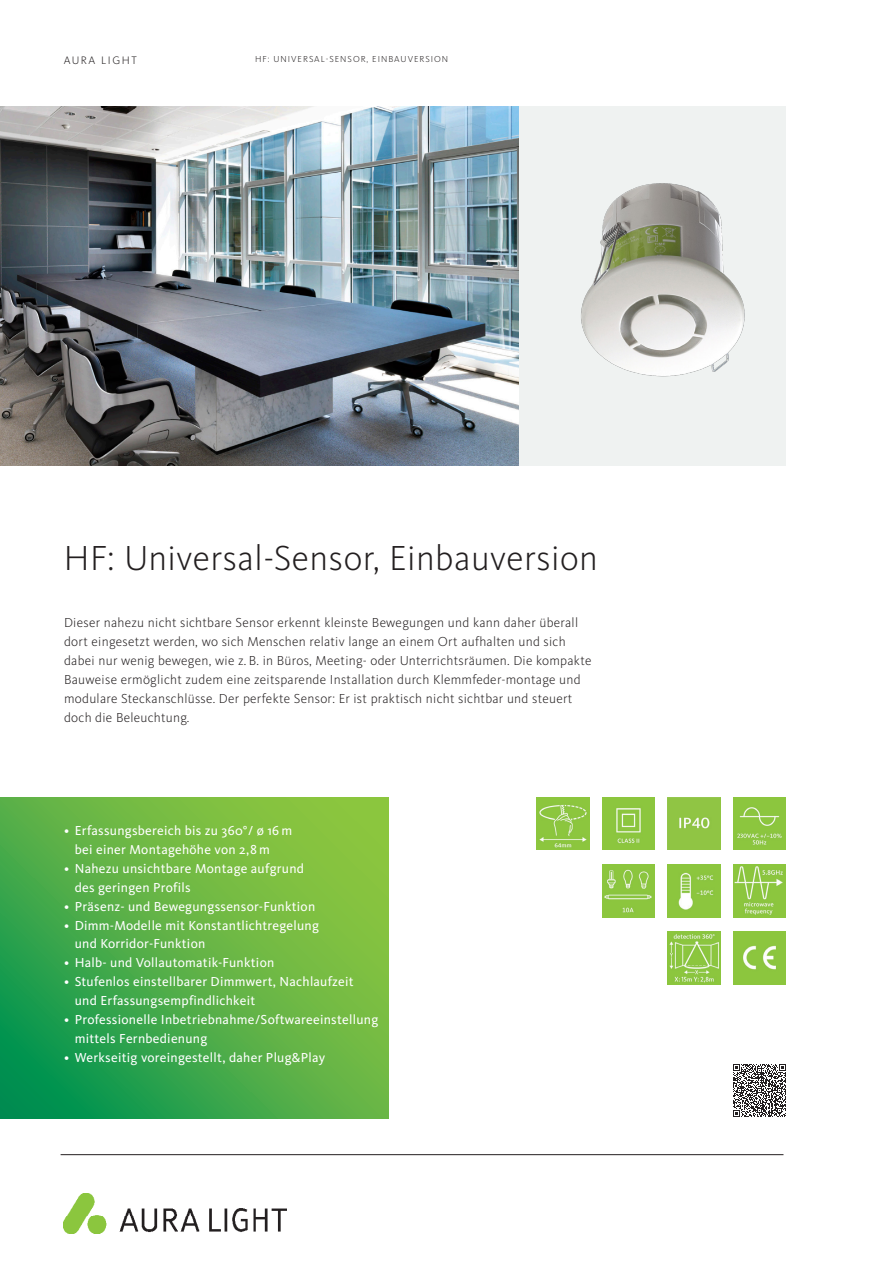
<style>
.page{position:relative;width:893px;height:1263px;background:#fff}
.page>*{position:absolute;margin:0;border:0;box-sizing:border-box;transform-origin:0 0}
.t1{font:300 36px "Kievit Pro";letter-spacing:.015em;color:#231f20}
.t2{font:13.5px/18.9px "Kievit Pro";letter-spacing:.02em;color:#fff}
.t3{font:300 13.5px/18.9px "Kievit Pro";letter-spacing:.02em;color:#231f20}
.t4{font:300 11.25px "Kievit Pro";letter-spacing:.14em;color:#231f20}
.t5{font:300 9px "Kievit Pro";letter-spacing:.11em;color:#231f20}
</style>
<div class="page">
<div style="left:518px;top:106px;width:268px;height:360px;background:#eff2f1"></div>
<hr style="left:61px;top:1154px;width:722px;height:1px;background:#231f20">
<svg style="left:0;top:797px;width:388px;height:321px;background:#57b047"></svg>
<img style="left:581px;top:183px;width:164px;height:194px">
<img style="left:0;top:106px;width:519px;height:360px">
<img style="left:536px;top:797px;width:53px;height:53px">
<img style="left:602px;top:797px;width:53px;height:53px">
<img style="left:733px;top:797px;width:53px;height:53px">
<img style="left:602px;top:864px;width:53px;height:53px">
<img style="left:668px;top:864px;width:52px;height:53px">
<img style="left:733px;top:864px;width:53px;height:53px">
<img style="left:668px;top:931px;width:52px;height:53px">
<img style="left:733px;top:931px;width:53px;height:53px">
<img style="left:668px;top:797px;width:52px;height:53px">
<svg style="left:733px;top:1064px;width:53px;height:53px"></svg>
<img style="left:64px;top:1193px;width:223px;height:40px">
<p class="t4" style="left:64px;top:53px;width:75px">AURA LIGHT</p>
<p class="t5" style="left:255px;top:54px;width:195px">HF: UNIVERSAL-SENSOR, EINBAUVERSION</p>
<p class="t1" style="left:64px;top:537px;width:536px">HF: Universal-Sensor, Einbauversion</p>
<p class="t3" style="left:64px;top:613px;width:529px">Dieser nahezu nicht sichtbare Sensor erkennt kleinste Bewegungen und kann daher überall dort eingesetzt werden, wo sich Menschen relativ lange an einem Ort aufhalten und sich dabei nur wenig bewegen, wie z. B. in Büros, Meeting- oder Unterrichtsräumen. Die kompakte Bauweise ermöglicht zudem eine zeitsparende Installation durch Klemmfeder-montage und modulare Steckanschlüsse. Der perfekte Sensor: Er ist praktisch nicht sichtbar und steuert doch die Beleuchtung.</p>
<p class="t2" style="left:75px;top:821px;width:219px;text-indent:-11px">• Erfassungsbereich bis zu 360°/ ø 16 m bei einer Montagehöhe von 2,8 m</p>
<p class="t2" style="left:75px;top:859px;width:231px;text-indent:-11px">• Nahezu unsichtbare Montage aufgrund des geringen Profils</p>
<p class="t2" style="left:64px;top:896px;width:253px">• Präsenz- und Bewegungssensor-Funktion</p>
<p class="t2" style="left:75px;top:915px;width:246px;text-indent:-11px">• Dimm-Modelle mit Konstantlichtregelung und Korridor-Funktion</p>
<p class="t2" style="left:64px;top:953px;width:212px">• Halb- und Vollautomatik-Funktion</p>
<p class="t2" style="left:75px;top:972px;width:280px;text-indent:-11px">• Stufenlos einstellbarer Dimmwert, Nachlaufzeit und Erfassungsempfindlichkeit</p>
<p class="t2" style="left:75px;top:1010px;width:305px;text-indent:-11px">• Professionelle Inbetriebnahme/Softwareeinstellung mittels Fernbedienung</p>
<p class="t2" style="left:64px;top:1048px;width:263px">• Werkseitig voreingestellt, daher Plug&amp;Play</p>
</div>
